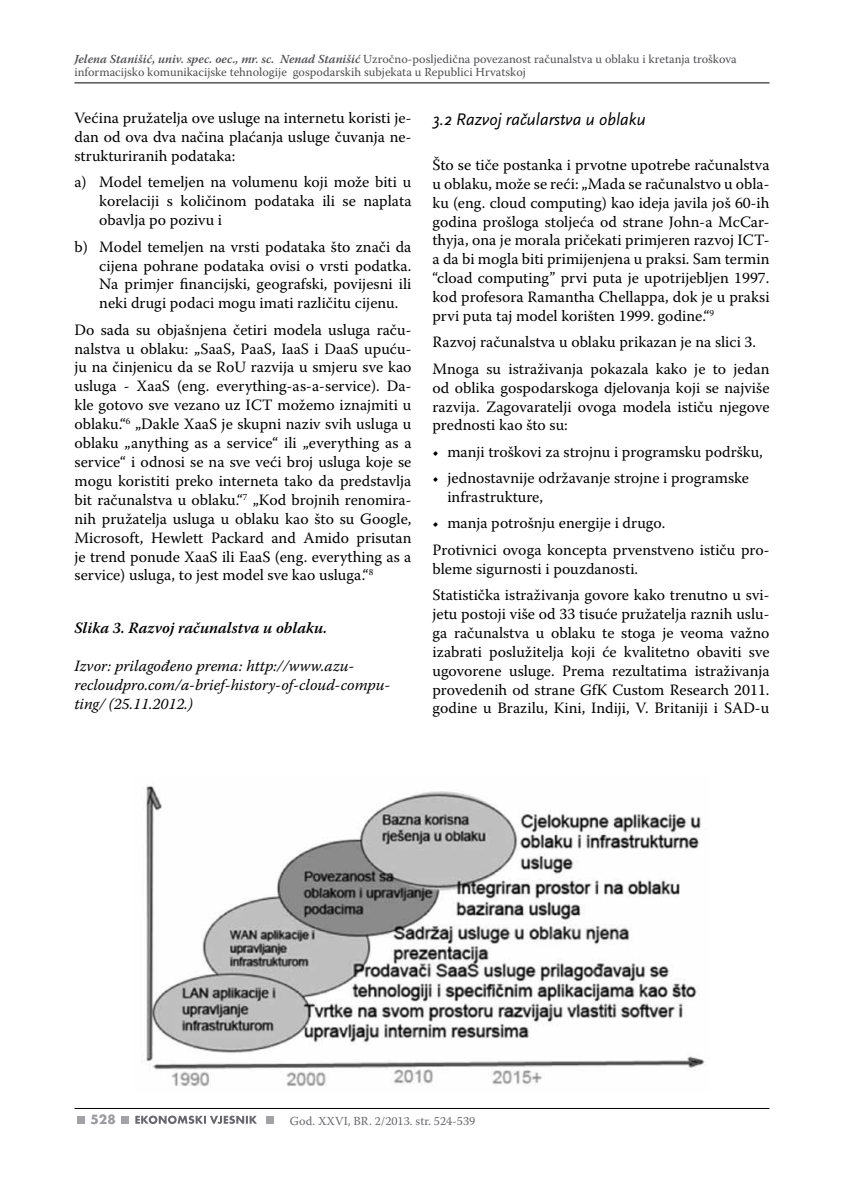
<style>
.page{position:relative;width:844px;height:1191px;background:#fff}
.page>*{position:absolute;margin:0;border:0;box-sizing:border-box;transform-origin:0 0}
.t1{font:italic 17.5px "Scala Sans Pro";color:#000}
.t2{font:15.75px/18.9px "Warnock Pro";color:#000;text-align:justify}
.t3{font:italic 15.75px/18.9px "Warnock Pro";color:#000}
.t4{font:italic 600 15.75px "Warnock Pro";color:#000}
.t5{font:700 14px "Futura TOT";color:#9c9ca0}
.t6{font:12.25px/12.2px "Warnock Pro";color:#504f53}
.t7{font:12.25px "Warnock Pro";color:#68676c}
.s1{font-weight:600;font-style:italic}
</style>
<div class="page">
<hr style="left:74px;top:83px;width:695px;height:1px;background:#000">
<hr style="left:74px;top:1108px;width:695px;height:1px;background:#000">
<svg style="left:135px;top:1115px;width:122px;height:9px"></svg>
<div style="left:121px;top:1115px;width:7px;height:8px;background:#a3a3a7"></div>
<div style="left:266px;top:1115px;width:8px;height:8px;background:#a3a3a7"></div>
<div style="left:77px;top:1115px;width:8px;height:8px;background:#a3a3a7"></div>
<img style="left:146px;top:786px;width:559px;height:300px">
<p class="t6" style="left:74px;top:53px;width:663px"><span class="s1">Jelena Stanišić, univ. spec. oec., mr. sc. Nenad Stanišić</span> Uzročno-posljedična povezanost računalstva u oblaku i kretanja troškova informacijsko komunikacijske tehnologije gospodarskih subjekata u Republici Hrvatskoj</p>
<p class="t2" style="left:74px;top:108px;width:338px">Većina pružatelja ove usluge na internetu koristi je&shy;dan od ova dva načina plaćanja usluge čuvanja ne&shy;strukturiranih podataka:</p>
<p class="t2" style="left:99px;top:172px;width:313px;text-indent:-25px">a) Model temeljen na volumenu koji može biti u korelaciji s količinom podataka ili se naplata obavlja po pozivu i</p>
<p class="t2" style="left:99px;top:237px;width:313px;text-indent:-25px">b) Model temeljen na vrsti podataka što znači da cijena pohrane podataka ovisi o vrsti podatka.<br>Na primjer financijski, geografski, povijesni ili neki drugi podaci mogu imati različitu cijenu.</p>
<p class="t2" style="left:74px;top:320px;width:338px">Do sada su objašnjena četiri modela usluga raču&shy;nalstva u oblaku: „SaaS, PaaS, IaaS i DaaS upuću&shy;ju na činjenicu da se RoU razvija u smjeru sve kao usluga - XaaS (eng. everything-as-a-service). Da&shy;kle gotovo sve vezano uz ICT možemo iznajmiti u oblaku.“<sup>6</sup> „Dakle XaaS je skupni naziv svih usluga u oblaku „anything as a service“ ili „everything as a service“ i odnosi se na sve veći broj usluga koje se mogu koristiti preko interneta tako da predstavlja bit računalstva u oblaku.“<sup>7</sup> „Kod brojnih renomira&shy;nih pružatelja usluga u oblaku kao što su Google, Microsoft, Hewlett Packard and Amido prisutan je trend ponude XaaS ili EaaS (eng. everything as a service) usluga, to jest model sve kao usluga.“<sup>8</sup></p>
<p class="t4" style="left:74px;top:618px;width:254px">Slika 3. Razvoj računalstva u oblaku.</p>
<p class="t3" style="left:74px;top:656px;width:317px">Izvor: prilagođeno prema: http://www.azu&shy;recloudpro.com/a-brief-history-of-cloud-compu&shy;ting/ (25.11.2012.)</p>
<p class="t1" style="left:432px;top:108px;width:215px">3.2 Razvoj račularstva u oblaku</p>
<p class="t2" style="left:432px;top:155px;width:338px">Što se tiče postanka i prvotne upotrebe računalstva u oblaku, može se reći: „Mada se računalstvo u obla&shy;ku (eng. cloud computing) kao ideja javila još 60-ih godina prošloga stoljeća od strane John-a McCar&shy;thyja, ona je morala pričekati primjeren razvoj ICT&shy;a da bi mogla biti primijenjena u praksi. Sam termin “cload computing” prvi puta je upotrijebljen 1997. kod profesora Ramantha Chellappa, dok je u praksi prvi puta taj model korišten 1999. godine.“<sup>9</sup></p>
<p class="t2" style="left:432px;top:329px;width:338px;line-height:26.2px">Razvoj računalstva u oblaku prikazan je na slici 3.<br>Mnoga su istraživanja pokazala kako je to jedan</p>
<p class="t2" style="left:432px;top:378px;width:338px">od oblika gospodarskoga djelovanja koji se najviše razvija. Zagovaratelji ovoga modela ističu njegove prednosti kao što su:</p>
<p class="t2" style="left:432px;top:442px;width:332px">• manji troškovi za strojnu i programsku podršku,</p>
<p class="t2" style="left:447px;top:468px;width:303px;text-indent:-15px">• jednostavnije održavanje strojne i programske infrastrukture,</p>
<p class="t2" style="left:432px;top:510px;width:338px;line-height:26.2px">• manja potrošnju energije i drugo.<br>Protivnici ovoga koncepta prvenstveno ističu pro-</p>
<p class="t2" style="left:432px;top:555px;width:338px;line-height:26.2px">bleme sigurnosti i pouzdanosti.<br>Statistička istraživanja govore kako trenutno u svi-</p>
<p class="t2" style="left:432px;top:604px;width:338px">jetu postoji više od 33 tisuće pružatelja raznih uslu&shy;ga računalstva u oblaku te stoga je veoma važno izabrati poslužitelja koji će kvalitetno obaviti sve ugovorene usluge. Prema rezultatima istraživanja provedenih od strane GfK Custom Research 2011. godine u Brazilu, Kini, Indiji, V. Britaniji i SAD-u</p>
<p class="t5" style="left:90px;top:1111px;width:27px">528</p>
<p class="t7" style="left:290px;top:1113px;width:187px">God. XXVI, BR. 2/2013. str. 524-539</p>
</div>
